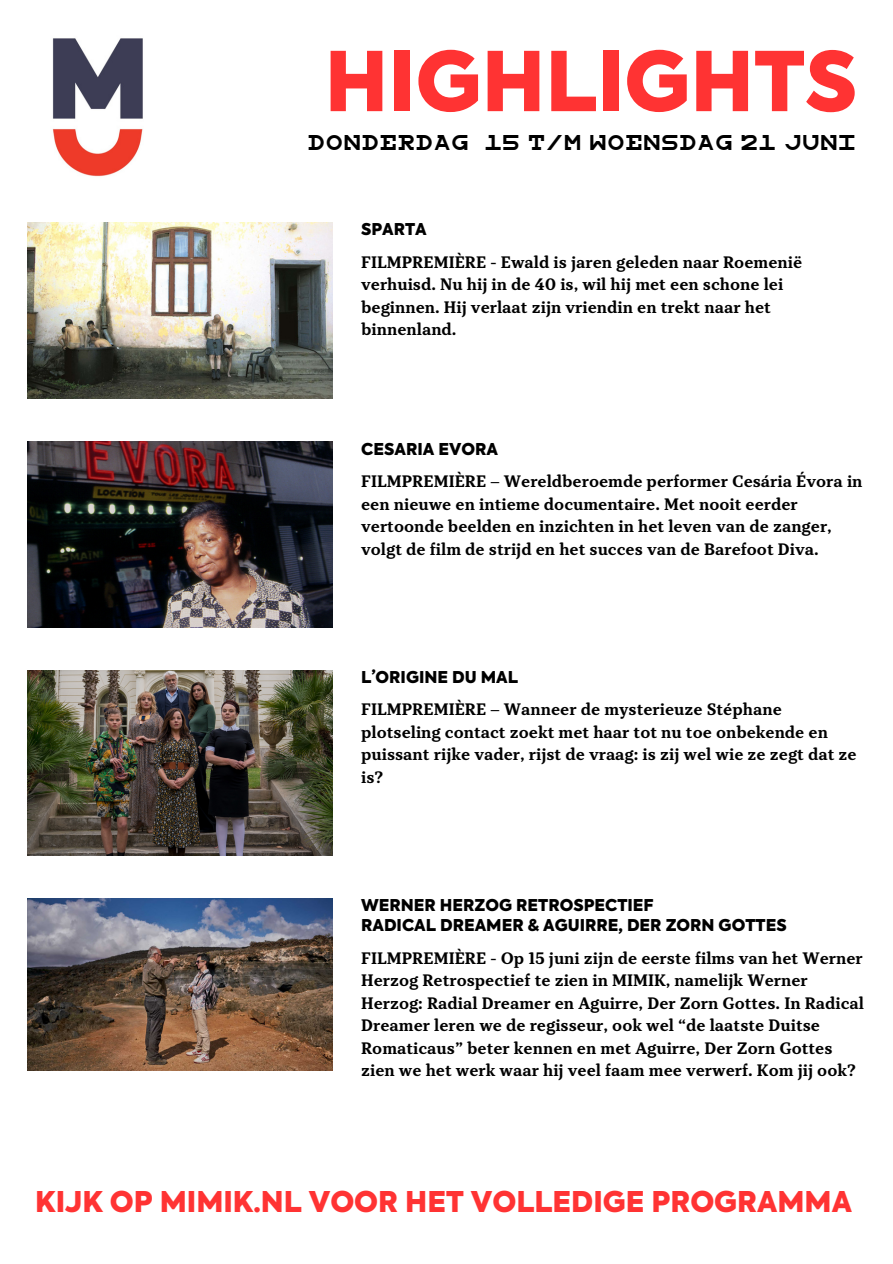
<style>
.page{position:relative;width:893px;height:1264px;background:#fff}
.page>*{position:absolute;margin:0;border:0;box-sizing:border-box;transform-origin:0 0}
.t1{font:900 81.6px "Axiforma";color:#f33}
.t2{font:900 28.35px "Axiforma";color:#f33}
.t3{font:700 16.5px/22.5px "TT Tricks";color:#000}
.t4{font:900 16.2px "Axiforma";color:#000}
.t5{font:15px "Snellen";color:#000}
</style>
<div class="page">
<img style="left:52px;top:38px;width:91px;height:139px">
<img style="left:27px;top:898px;width:305px;height:172px">
<img style="left:27px;top:442px;width:305px;height:185px">
<img style="left:27px;top:222px;width:305px;height:177px">
<img style="left:27px;top:670px;width:305px;height:185px">
<p class="t1" style="left:324px;top:48px;width:534px">HIGHLIGHTS</p>
<p class="t5" style="left:309px;top:136px;width:550px">DONDERDAG 15 T/M WOENSDAG 21 JUNI</p>
<p class="t4" style="left:361px;top:222px;width:67px">SPARTA</p>
<p class="t3" style="left:361px;top:251px;width:442px">FILMPREMIÈRE - Ewald is jaren geleden naar Roemenië verhuisd. Nu hij in de 40 is, wil hij met een schone lei beginnen. Hij verlaat zijn vriendin en trekt naar het binnenland.</p>
<p class="t4" style="left:361px;top:442px;width:138px">CESARIA EVORA</p>
<p class="t3" style="left:361px;top:470px;width:503px">FILMPREMIÈRE – Wereldberoemde performer Cesária Évora in een nieuwe en intieme documentaire. Met nooit eerder vertoonde beelden en inzichten in het leven van de zanger, volgt de film de strijd en het succes van de Barefoot Diva.</p>
<p class="t4" style="left:361px;top:670px;width:158px">L’ORIGINE DU MAL</p>
<p class="t3" style="left:361px;top:698px;width:497px">FILMPREMIÈRE – Wanneer de mysterieuze Stéphane plotseling contact zoekt met haar tot nu toe onbekende en puissant rijke vader, rijst de vraag: is zij wel wie ze zegt dat ze is?</p>
<p class="t4" style="left:361px;top:898px;width:294px">WERNER HERZOG RETROSPECTIEF</p>
<p class="t4" style="left:361px;top:918px;width:427px">RADICAL DREAMER &amp; AGUIRRE, DER ZORN GOTTES</p>
<p class="t3" style="left:361px;top:947px;width:504px">FILMPREMIÈRE - Op 15 juni zijn de eerste films van het Werner Herzog Retrospectief te zien in MIMIK, namelijk Werner Herzog: Radial Dreamer en Aguirre, Der Zorn Gottes. In Radical Dreamer leren we de regisseur, ook wel “de laatste Duitse Romaticaus” beter kennen en met Aguirre, Der Zorn Gottes zien we het werk waar hij veel faam mee verwerf. Kom jij ook?</p>
<p class="t2" style="left:35px;top:1189px;width:818px">KIJK OP MIMIK.NL VOOR HET VOLLEDIGE PROGRAMMA</p>
</div>
